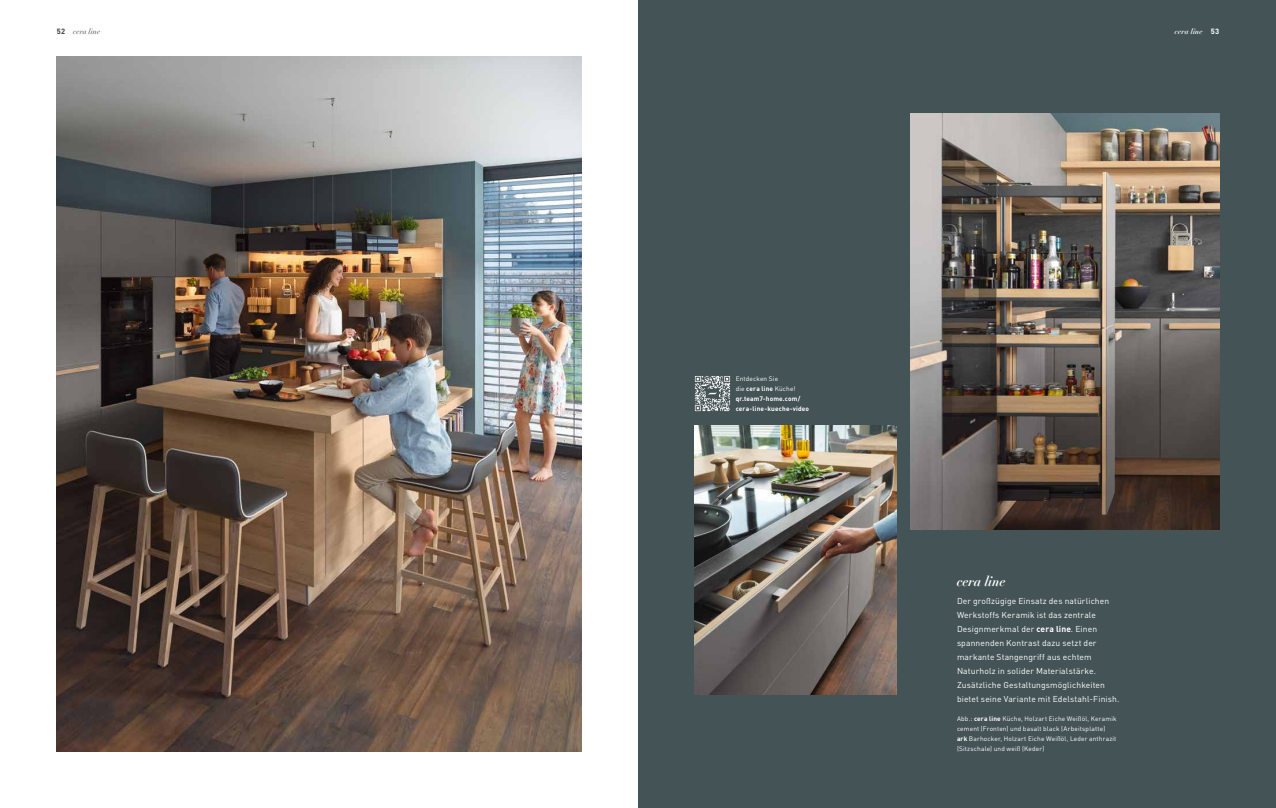
<style>
.page{position:relative;width:1276px;height:808px;background:#fff}
.page>*{position:absolute;margin:0;border:0;box-sizing:border-box;transform-origin:0 0}
.t1{font:italic 700 13.5px "Didotfor TEAM Sieben";letter-spacing:-.01em;color:#fff}
.t2{font:8.5px/14px "Team 7 DIN Pro";letter-spacing:.015em;color:#fff}
.t3{font:italic 7.5px "Didotfor TEAM Sieben";letter-spacing:.01em;color:#3b3b3a}
.t4{font:italic 700 7.5px "Didotfor TEAM Sieben";letter-spacing:.01em;color:#fff}
.t5{font:6.5px/10px "Team 7 DIN Pro";letter-spacing:.025em;color:#fff}
.t6{font:700 6.5px/10px "Team 7 DIN Pro";letter-spacing:.025em;color:#fff}
.s1{font-family:"Team 7 DIN Pro";font-weight:700;font-style:normal}
.s2{font-family:"Team 7 DIN Pro";font-style:normal}
.s3{font-weight:400}
.s4{font-weight:700}
</style>
<div class="page">
<img style="left:57px;top:57px;width:524px;height:694px">
<div style="left:638px;top:0;width:638px;height:808px;background:#445356"></div>
<img style="left:910px;top:113px;width:309px;height:416px">
<img style="left:694px;top:425px;width:202px;height:269px">
<img style="left:694px;top:376px;width:37px;height:36px">
<p class="t3" style="left:57px;top:27px;width:45px"><span class="s1">52</span> cera line</p>
<p class="t4" style="left:1175px;top:27px;width:46px">cera line <span class="s2">53</span></p>
<p class="t6" style="left:735px;top:373px;width:75px"><span class="s3">Entdecken Sie<br>die</span> cera line <span class="s3">Küche! </span>qr.team7-home.com/ cera-line-kueche-video</p>
<h1 class="t1" style="left:957px;top:573px;width:50px">cera line</h1>
<p class="t2" style="left:957px;top:594px;width:164px">Der großzügige Einsatz des natürlichen Werkstoffs Keramik ist das zentrale Designmerkmal der <span class="s4">cera line</span>. Einen spannenden Kontrast dazu setzt der markante Stangengriff aus echtem Naturholz in solider Materialstärke.<br>Zusätzliche Gestaltungsmöglichkeiten bietet seine Variante mit Edelstahl-Finish.</p>
<p class="t5" style="left:957px;top:714px;width:161px">Abb.: <span class="s4">cera line</span> Küche, Holzart Eiche Weißöl, Keramik cement (Fronten) und basalt black (Arbeitsplatte) <span class="s4">ark</span> Barhocker, Holzart Eiche Weißöl, Leder anthrazit (Sitzschale) und weiß (Keder)</p>
</div>
